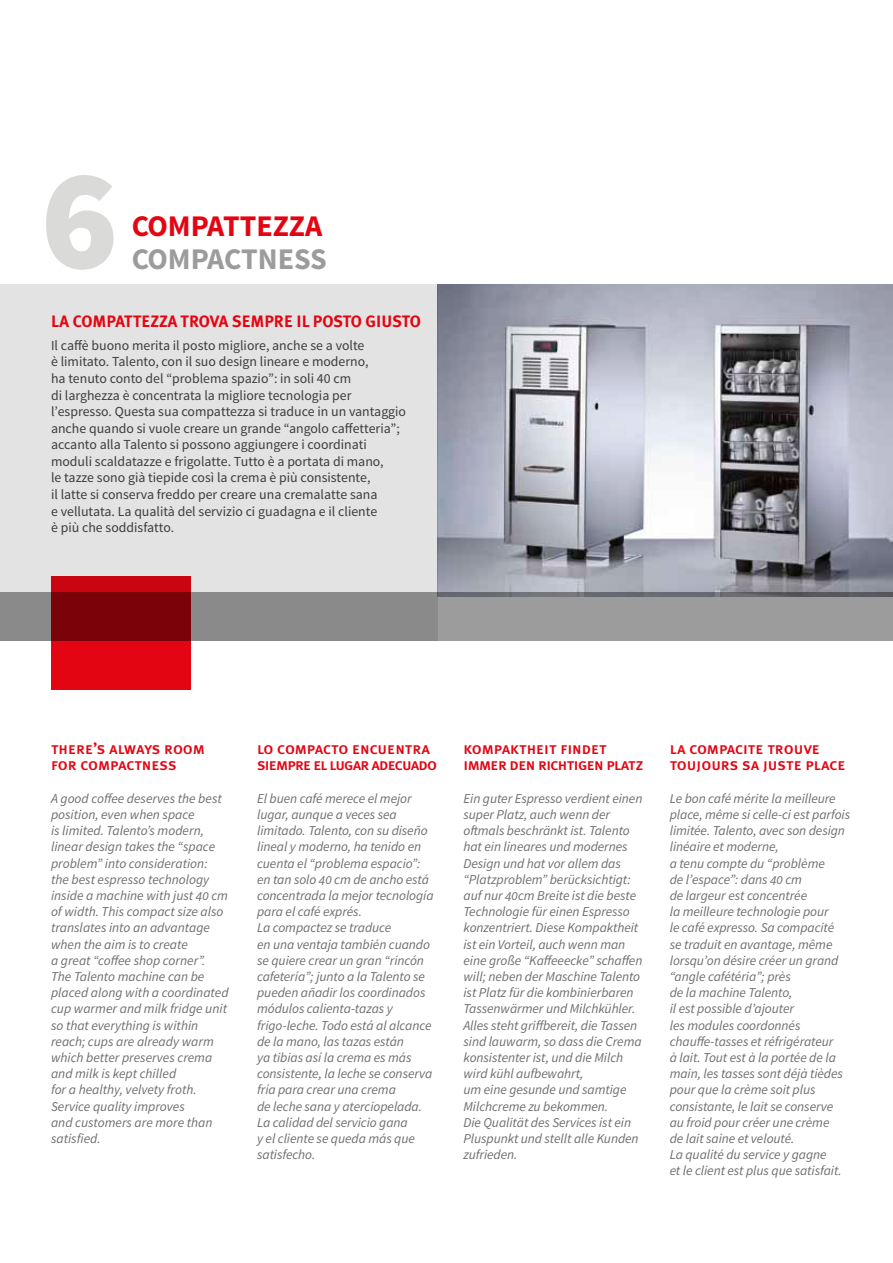
<style>
.page{position:relative;width:893px;height:1263px;background:#fff}
.page>*{position:absolute;margin:0;border:0;box-sizing:border-box;transform-origin:0 0}
.t1{font:900 144px "Source Sans Pro";color:#dadad9}
.t2{font:700 30px "Source Sans Pro";letter-spacing:-.005em;color:#9c9c9c}
.t3{font:700 30px "Source Sans Pro";color:#e30512}
.t4{font:16.5px/16.2px "Meta Plus Medium Caps";letter-spacing:-.01em;color:#e30512}
.t5{font:16.5px/16.2px "Meta Plus Medium Caps";letter-spacing:-.05em;color:#e30512}
.t6{font:16.5px/16.2px "Meta Plus Medium Caps";letter-spacing:-.035em;color:#e30512}
.t7{font:700 16.5px "Meta Plus";color:#e30512}
.t8{font:13.8px/16.5px "Source Sans Pro";color:#3c3c3a}
.t9{font:italic 13.5px/16.2px "Source Sans Pro";letter-spacing:-.005em;color:#6e6e6e}
</style>
<div class="page">
<img style="left:438px;top:284px;width:455px;height:308px">
<div style="left:0;top:284px;width:438px;height:357px;background:#e3e3e3"></div>
<svg style="left:51px;top:576px;width:139px;height:113px;background:#dc0411"></svg>
<svg style="left:0;top:592px;width:893px;height:49px;background:#8d7b7c"></svg>
<h1 class="t1" style="left:41px;top:126px;width:79px">6</h1>
<h2 class="t3" style="left:131px;top:207px;width:192px">COMPATTEZZA</h2>
<h2 class="t2" style="left:131px;top:240px;width:197px">COMPACTNESS</h2>
<p class="t7" style="left:51px;top:312px;width:371px">LA COMPATTEZZA TROVA SEMPRE IL POSTO GIUSTO</p>
<p class="t8" style="left:51px;top:337px;width:357px">Il caffè buono merita il posto migliore, anche se a volte<br>è limitato. Talento, con il suo design lineare e moderno,<br>ha tenuto conto del “problema spazio”: in soli 40 cm<br>di larghezza è concentrata la migliore tecnologia per l’espresso. Questa sua compattezza si traduce in un vantaggio anche quando si vuole creare un grande “angolo caffetteria”; accanto alla Talento si possono aggiungere i coordinati moduli scaldatazze e frigolatte. Tutto è a portata di mano,<br>le tazze sono già tiepide così la crema è più consistente,<br>il latte si conserva freddo per creare una cremalatte sana<br>e vellutata. La qualità del servizio ci guadagna e il cliente<br>è più che soddisfatto.</p>
<p class="t4" style="left:51px;top:740px;width:155px">there’s always room for compactness</p>
<p class="t9" style="left:51px;top:790px;width:179px">A good coffee deserves the best position, even when space<br>is limited. Talento’s modern, linear design takes the “space problem” into consideration: the best espresso technology inside a machine with just 40 cm of width. This compact size also translates into an advantage when the aim is to create<br>a great “coffee shop corner”.<br>The Talento machine can be placed along with a coordinated cup warmer and milk fridge unit so that everything is within reach; cups are already warm which better preserves crema and milk is kept chilled<br>for a healthy, velvety froth.<br>Service quality improves<br>and customers are more than satisfied.</p>
<p class="t5" style="left:257px;top:740px;width:181px">lo compacto encuentra siempre el lugar adecuado</p>
<p class="t9" style="left:257px;top:790px;width:178px">El buen café merece el mejor lugar, aunque a veces sea limitado. Talento, con su diseño lineal y moderno, ha tenido en cuenta el “problema espacio”: en tan solo 40 cm de ancho está concentrada la mejor tecnología para el café exprés.<br>La compactez se traduce<br>en una ventaja también cuando se quiere crear un gran “rincón cafetería”; junto a la Talento se pueden añadir los coordinados módulos calienta-tazas y frigo-leche. Todo está al alcance de la mano, las tazas están<br>ya tibias así la crema es más consistente, la leche se conserva fría para crear una crema<br>de leche sana y aterciopelada.<br>La calidad del servicio gana<br>y el cliente se queda más que satisfecho.</p>
<p class="t6" style="left:463px;top:740px;width:181px">kompaktheit findet immer den richtigen platz</p>
<p class="t9" style="left:463px;top:790px;width:180px">Ein guter Espresso verdient einen super Platz, auch wenn der oftmals beschränkt ist. Talento hat ein lineares und modernes<br>Design und hat vor allem das “Platzproblem” berücksichtigt: auf nur 40cm Breite ist die beste<br>Technologie für einen Espresso konzentriert. Diese Kompaktheit ist ein Vorteil, auch wenn man eine große “Kaffeeecke” schaffen will; neben der Maschine Talento ist Platz für die kombinierbaren<br>Tassenwärmer und Milchkühler.<br>Alles steht griffbereit, die Tassen sind lauwarm, so dass die Crema konsistenter ist, und die Milch wird kühl aufbewahrt,<br>um eine gesunde und samtige<br>Milchcreme zu bekommen.<br>Die Qualität des Services ist ein<br>Pluspunkt und stellt alle Kunden zufrieden.</p>
<p class="t4" style="left:670px;top:740px;width:177px">la compacite trouve toujours sa juste place</p>
<p class="t9" style="left:670px;top:790px;width:182px">Le bon café mérite la meilleure place, même si celle-ci est parfois limitée. Talento, avec son design linéaire et moderne,<br>a tenu compte du “problème<br>de l’espace”: dans 40 cm<br>de largeur est concentrée<br>la meilleure technologie pour<br>le café expresso. Sa compacité<br>se traduit en avantage, même lorsqu’on désire créer un grand “angle cafétéria”; près<br>de la machine Talento,<br>il est possible d’ajouter<br>les modules coordonnés chauffe-tasses et réfrigérateur<br>à lait. Tout est à la portée de la main, les tasses sont déjà tièdes pour que la crème soit plus consistante, le lait se conserve au froid pour créer une crème<br>de lait saine et velouté.<br>La qualité du service y gagne<br>et le client est plus que satisfait.</p>
</div>
